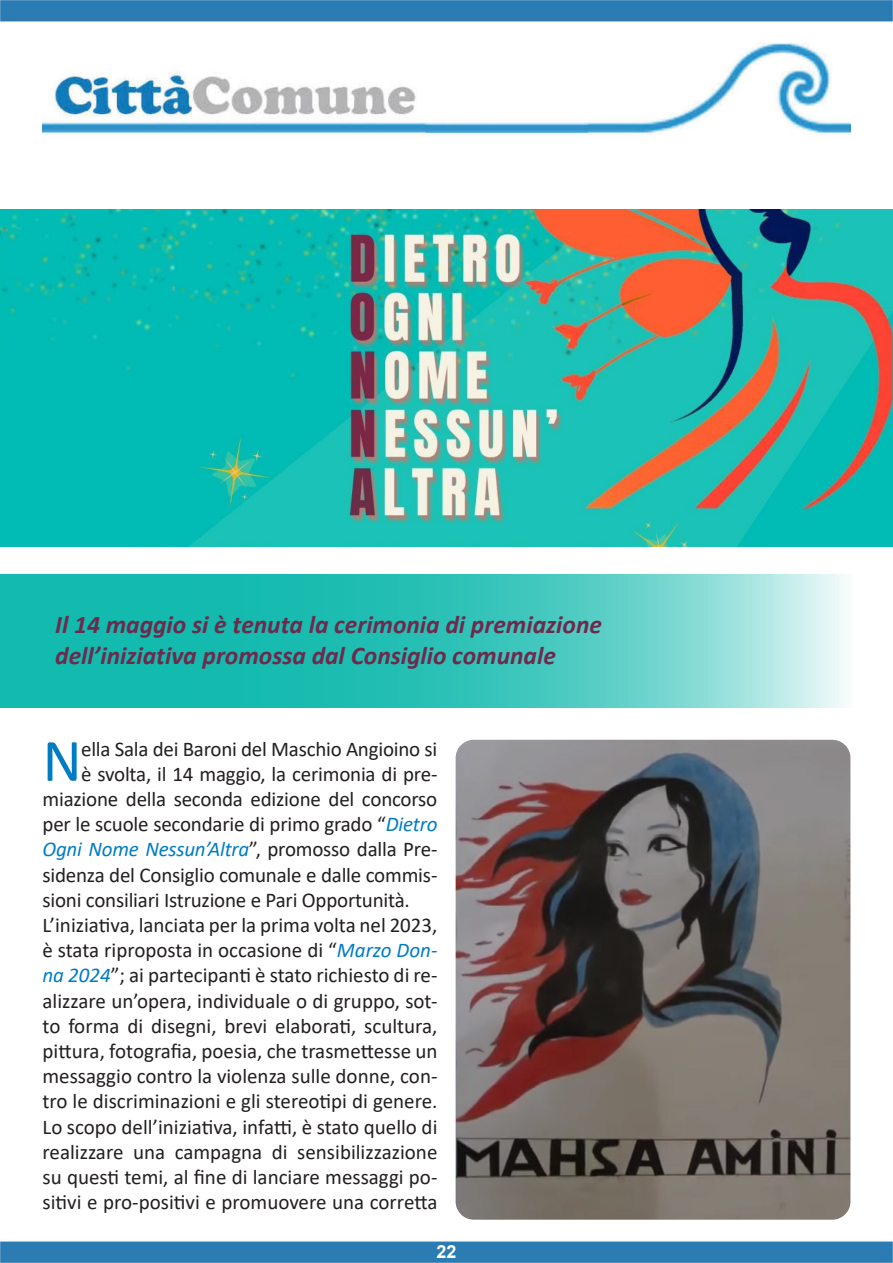
<style>
.page{position:relative;width:893px;height:1263px;background:#fff}
.page>*{position:absolute;margin:0;border:0;box-sizing:border-box;transform-origin:0 0}
.Titolo_1{font:60.75px "Calibri";color:#007cc3}
.t1{font:italic 700 25.5px "Calibri";color:#6d2a4d}
.Titolo_1-2{font:21px/25.2px "Calibri";letter-spacing:-.01em;color:#231f20;text-align:justify}
.Titolo_1-3{font:italic 21px "Calibri";letter-spacing:-.01em;color:#007cc3}
.Corpo_del_testo{font:700 18px "Arial";color:#fff}
.s1{font-style:italic;color:#007cc3}
.s2{font-style:normal;color:#231f20}
</style>
<div class="page">
<img style="left:0;top:0;width:893px;height:1263px">
<svg style="left:0;top:575px;width:851px;height:133px;background:#46c8bf"></svg>
<img style="left:43px;top:43px;width:807px;height:124px">
<img style="left:0;top:210px;width:893px;height:337px">
<img style="left:456px;top:740px;width:394px;height:480px">
<p class="t1" style="left:55px;top:607px;width:548px">Il 14 maggio si è tenuta la cerimonia di premiazione</p>
<p class="t1" style="left:55px;top:637px;width:502px">dell’iniziativa promossa dal Consiglio comunale</p>
<p class="Titolo_1" style="left:43px;top:718px;width:41px">N</p>
<p class="Titolo_1-2" style="left:81px;top:735px;width:358px">ella Sala dei Baroni del Maschio Angioino si</p>
<p class="Titolo_1-2" style="left:81px;top:761px;width:358px">è svolta, il 14 maggio, la cerimonia di pre-</p>
<p class="Titolo_1-2" style="left:43px;top:786px;width:396px">miazione della seconda edizione del concorso</p>
<p class="Titolo_1-2" style="left:43px;top:811px;width:396px">per le scuole secondarie di primo grado “<span class="s1">Dietro</span></p>
<p class="Titolo_1-3" style="left:43px;top:835px;width:396px">Ogni Nome Nessun’Altra<span class="s2">”, promosso dalla Pre-</span></p>
<p class="Titolo_1-2" style="left:43px;top:861px;width:396px">sidenza del Consiglio comunale e dalle commis-</p>
<p class="Titolo_1-2" style="left:43px;top:887px;width:369px">sioni consiliari Istruzione e Pari Opportunità.</p>
<p class="Titolo_1-2" style="left:43px;top:912px;width:396px">L’iniziativa, lanciata per la prima volta nel 2023, è stata riproposta in occasione di “<span class="s1">Marzo Don&shy;na 2024</span>”; ai partecipanti è stato richiesto di re&shy;alizzare un’opera, individuale o di gruppo, sot&shy;to forma di disegni, brevi elaborati, scultura, pittura, fotografia, poesia, che trasmettesse un messaggio contro la violenza sulle donne, con&shy;tro le discriminazioni e gli stereotipi di genere.<br>Lo scopo dell’iniziativa, infatti, è stato quello di realizzare una campagna di sensibilizzazione su questi temi, al fine di lanciare messaggi po&shy;sitivi e pro-positivi e promuovere una corretta</p>
<p class="Corpo_del_testo" style="left:436px;top:1238px;width:22px">22</p>
</div>
